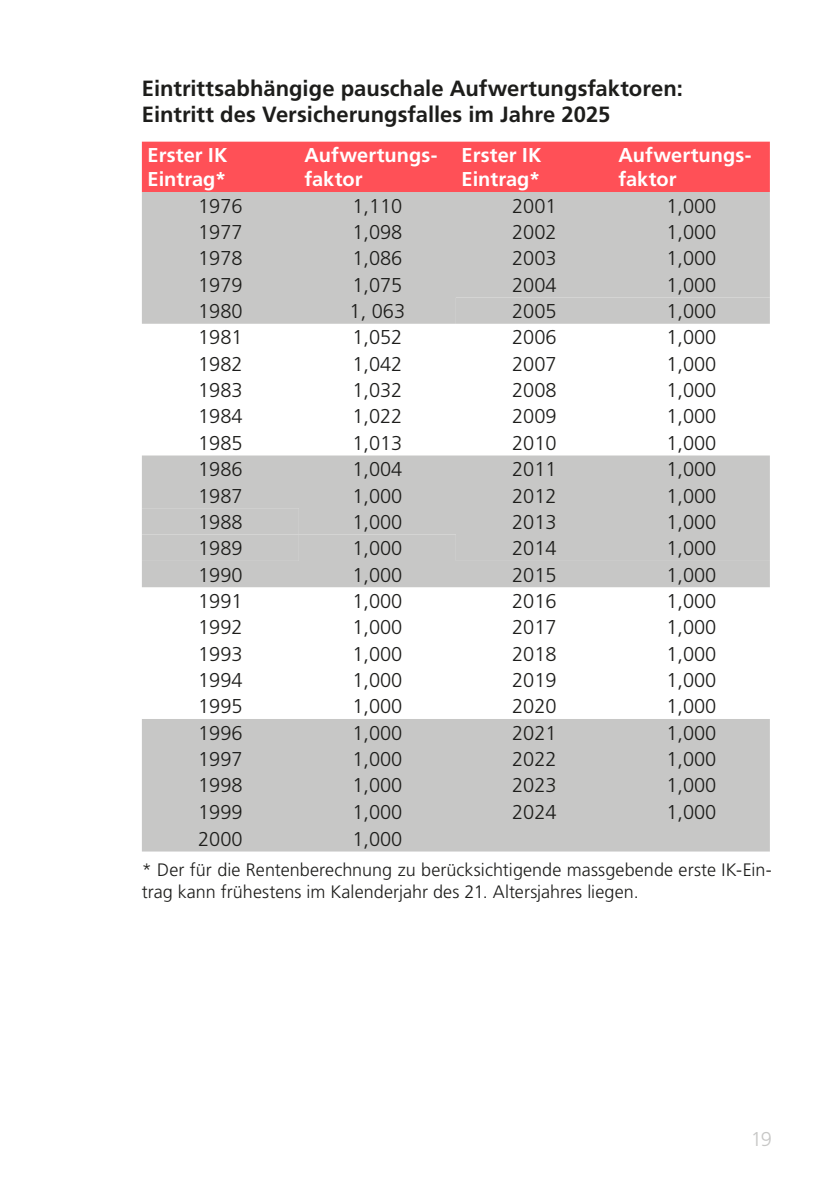
<style>
.page{position:relative;width:840px;height:1191px;background:#fff}
.page>*{position:absolute;margin:0;border:0;box-sizing:border-box;transform-origin:0 0}
.Untertitel_ohne_Aufz{font:700 22px "Frutiger LT Std";color:#1d1d1b}
.Zahlen_Tabellen{font:300 20px "Frutiger LT Std";color:#1d1d1b}
.Tabellen_Text_Weiss{font:700 20px/24px "Frutiger LT Std";letter-spacing:.005em;color:#fff}
.t1{font:300 20px "Frutiger LT Std";color:#c7c7c6}
.Grundtext{font:300 18px/21.6px "Frutiger LT Std";letter-spacing:.005em;color:#1d1d1b}
</style>
<div class="page">
<div style="left:142px;top:142px;width:627px;height:50px;background:#ff5057"></div>
<div style="left:142px;top:192px;width:627px;height:105px;background:#c7c7c6"></div>
<svg style="left:142px;top:297px;width:627px;height:554px;fill:#c7c7c6"></svg>
<p class="Untertitel_ohne_Aufz" style="left:142px;top:75px;width:542px">Eintrittsabhängige pauschale Aufwertungsfaktoren:</p>
<p class="Untertitel_ohne_Aufz" style="left:142px;top:102px;width:470px">Eintritt des Versicherungsfalles im Jahre 2025</p>
<p class="Tabellen_Text_Weiss" style="left:147px;top:143px;width:81px">Erster IK<br>Eintrag*</p>
<p class="Tabellen_Text_Weiss" style="left:304px;top:143px;width:134px">Aufwertungs&shy;faktor</p>
<p class="Tabellen_Text_Weiss" style="left:461px;top:143px;width:81px">Erster IK<br>Eintrag*</p>
<p class="Tabellen_Text_Weiss" style="left:618px;top:143px;width:134px">Aufwertungs&shy;faktor</p>
<p class="Zahlen_Tabellen" style="left:198px;top:194px;width:46px">1976</p>
<p class="Zahlen_Tabellen" style="left:352px;top:194px;width:52px">1,110</p>
<p class="Zahlen_Tabellen" style="left:512px;top:194px;width:46px">2001</p>
<p class="Zahlen_Tabellen" style="left:666px;top:194px;width:52px">1,000</p>
<p class="Zahlen_Tabellen" style="left:198px;top:221px;width:46px">1977</p>
<p class="Zahlen_Tabellen" style="left:352px;top:221px;width:52px">1,098</p>
<p class="Zahlen_Tabellen" style="left:512px;top:221px;width:46px">2002</p>
<p class="Zahlen_Tabellen" style="left:666px;top:221px;width:52px">1,000</p>
<p class="Zahlen_Tabellen" style="left:198px;top:247px;width:46px">1978</p>
<p class="Zahlen_Tabellen" style="left:352px;top:247px;width:52px">1,086</p>
<p class="Zahlen_Tabellen" style="left:512px;top:247px;width:46px">2003</p>
<p class="Zahlen_Tabellen" style="left:666px;top:247px;width:52px">1,000</p>
<p class="Zahlen_Tabellen" style="left:198px;top:273px;width:46px">1979</p>
<p class="Zahlen_Tabellen" style="left:352px;top:273px;width:52px">1,075</p>
<p class="Zahlen_Tabellen" style="left:512px;top:273px;width:46px">2004</p>
<p class="Zahlen_Tabellen" style="left:666px;top:273px;width:52px">1,000</p>
<p class="Zahlen_Tabellen" style="left:198px;top:300px;width:46px">1980</p>
<p class="Zahlen_Tabellen" style="left:349px;top:300px;width:57px">1, 063</p>
<p class="Zahlen_Tabellen" style="left:512px;top:300px;width:46px">2005</p>
<p class="Zahlen_Tabellen" style="left:666px;top:300px;width:52px">1,000</p>
<p class="Zahlen_Tabellen" style="left:198px;top:326px;width:46px">1981</p>
<p class="Zahlen_Tabellen" style="left:352px;top:326px;width:52px">1,052</p>
<p class="Zahlen_Tabellen" style="left:512px;top:326px;width:46px">2006</p>
<p class="Zahlen_Tabellen" style="left:666px;top:326px;width:52px">1,000</p>
<p class="Zahlen_Tabellen" style="left:198px;top:352px;width:46px">1982</p>
<p class="Zahlen_Tabellen" style="left:352px;top:352px;width:52px">1,042</p>
<p class="Zahlen_Tabellen" style="left:512px;top:352px;width:46px">2007</p>
<p class="Zahlen_Tabellen" style="left:666px;top:352px;width:52px">1,000</p>
<p class="Zahlen_Tabellen" style="left:198px;top:379px;width:46px">1983</p>
<p class="Zahlen_Tabellen" style="left:352px;top:379px;width:52px">1,032</p>
<p class="Zahlen_Tabellen" style="left:512px;top:379px;width:46px">2008</p>
<p class="Zahlen_Tabellen" style="left:666px;top:379px;width:52px">1,000</p>
<p class="Zahlen_Tabellen" style="left:198px;top:405px;width:46px">1984</p>
<p class="Zahlen_Tabellen" style="left:352px;top:405px;width:52px">1,022</p>
<p class="Zahlen_Tabellen" style="left:512px;top:405px;width:46px">2009</p>
<p class="Zahlen_Tabellen" style="left:666px;top:405px;width:52px">1,000</p>
<p class="Zahlen_Tabellen" style="left:198px;top:431px;width:46px">1985</p>
<p class="Zahlen_Tabellen" style="left:352px;top:431px;width:52px">1,013</p>
<p class="Zahlen_Tabellen" style="left:512px;top:431px;width:46px">2010</p>
<p class="Zahlen_Tabellen" style="left:666px;top:431px;width:52px">1,000</p>
<p class="Zahlen_Tabellen" style="left:198px;top:458px;width:46px">1986</p>
<p class="Zahlen_Tabellen" style="left:352px;top:458px;width:52px">1,004</p>
<p class="Zahlen_Tabellen" style="left:512px;top:458px;width:46px">2011</p>
<p class="Zahlen_Tabellen" style="left:666px;top:458px;width:52px">1,000</p>
<p class="Zahlen_Tabellen" style="left:198px;top:484px;width:46px">1987</p>
<p class="Zahlen_Tabellen" style="left:352px;top:484px;width:52px">1,000</p>
<p class="Zahlen_Tabellen" style="left:512px;top:484px;width:46px">2012</p>
<p class="Zahlen_Tabellen" style="left:666px;top:484px;width:52px">1,000</p>
<p class="Zahlen_Tabellen" style="left:198px;top:510px;width:46px">1988</p>
<p class="Zahlen_Tabellen" style="left:352px;top:510px;width:52px">1,000</p>
<p class="Zahlen_Tabellen" style="left:512px;top:510px;width:46px">2013</p>
<p class="Zahlen_Tabellen" style="left:666px;top:510px;width:52px">1,000</p>
<p class="Zahlen_Tabellen" style="left:198px;top:537px;width:46px">1989</p>
<p class="Zahlen_Tabellen" style="left:352px;top:537px;width:52px">1,000</p>
<p class="Zahlen_Tabellen" style="left:512px;top:537px;width:46px">2014</p>
<p class="Zahlen_Tabellen" style="left:666px;top:537px;width:52px">1,000</p>
<p class="Zahlen_Tabellen" style="left:198px;top:563px;width:46px">1990</p>
<p class="Zahlen_Tabellen" style="left:352px;top:563px;width:52px">1,000</p>
<p class="Zahlen_Tabellen" style="left:512px;top:563px;width:46px">2015</p>
<p class="Zahlen_Tabellen" style="left:666px;top:563px;width:52px">1,000</p>
<p class="Zahlen_Tabellen" style="left:198px;top:589px;width:46px">1991</p>
<p class="Zahlen_Tabellen" style="left:352px;top:589px;width:52px">1,000</p>
<p class="Zahlen_Tabellen" style="left:512px;top:589px;width:46px">2016</p>
<p class="Zahlen_Tabellen" style="left:666px;top:589px;width:52px">1,000</p>
<p class="Zahlen_Tabellen" style="left:198px;top:616px;width:46px">1992</p>
<p class="Zahlen_Tabellen" style="left:352px;top:616px;width:52px">1,000</p>
<p class="Zahlen_Tabellen" style="left:512px;top:616px;width:46px">2017</p>
<p class="Zahlen_Tabellen" style="left:666px;top:616px;width:52px">1,000</p>
<p class="Zahlen_Tabellen" style="left:198px;top:642px;width:46px">1993</p>
<p class="Zahlen_Tabellen" style="left:352px;top:642px;width:52px">1,000</p>
<p class="Zahlen_Tabellen" style="left:512px;top:642px;width:46px">2018</p>
<p class="Zahlen_Tabellen" style="left:666px;top:642px;width:52px">1,000</p>
<p class="Zahlen_Tabellen" style="left:198px;top:668px;width:46px">1994</p>
<p class="Zahlen_Tabellen" style="left:352px;top:668px;width:52px">1,000</p>
<p class="Zahlen_Tabellen" style="left:512px;top:668px;width:46px">2019</p>
<p class="Zahlen_Tabellen" style="left:666px;top:668px;width:52px">1,000</p>
<p class="Zahlen_Tabellen" style="left:198px;top:695px;width:46px">1995</p>
<p class="Zahlen_Tabellen" style="left:352px;top:695px;width:52px">1,000</p>
<p class="Zahlen_Tabellen" style="left:512px;top:695px;width:46px">2020</p>
<p class="Zahlen_Tabellen" style="left:666px;top:695px;width:52px">1,000</p>
<p class="Zahlen_Tabellen" style="left:198px;top:721px;width:46px">1996</p>
<p class="Zahlen_Tabellen" style="left:352px;top:721px;width:52px">1,000</p>
<p class="Zahlen_Tabellen" style="left:512px;top:721px;width:46px">2021</p>
<p class="Zahlen_Tabellen" style="left:666px;top:721px;width:52px">1,000</p>
<p class="Zahlen_Tabellen" style="left:198px;top:748px;width:46px">1997</p>
<p class="Zahlen_Tabellen" style="left:352px;top:748px;width:52px">1,000</p>
<p class="Zahlen_Tabellen" style="left:512px;top:748px;width:46px">2022</p>
<p class="Zahlen_Tabellen" style="left:666px;top:748px;width:52px">1,000</p>
<p class="Zahlen_Tabellen" style="left:198px;top:774px;width:46px">1998</p>
<p class="Zahlen_Tabellen" style="left:352px;top:774px;width:52px">1,000</p>
<p class="Zahlen_Tabellen" style="left:512px;top:774px;width:46px">2023</p>
<p class="Zahlen_Tabellen" style="left:666px;top:774px;width:52px">1,000</p>
<p class="Zahlen_Tabellen" style="left:198px;top:800px;width:46px">1999</p>
<p class="Zahlen_Tabellen" style="left:352px;top:800px;width:52px">1,000</p>
<p class="Zahlen_Tabellen" style="left:512px;top:800px;width:46px">2024</p>
<p class="Zahlen_Tabellen" style="left:666px;top:800px;width:52px">1,000</p>
<p class="Zahlen_Tabellen" style="left:198px;top:827px;width:46px">2000</p>
<p class="Zahlen_Tabellen" style="left:352px;top:827px;width:52px">1,000</p>
<p class="Grundtext" style="left:142px;top:859px;width:631px">* Der für die Rentenberechnung zu berücksichtigende massgebende erste IK-Ein&shy;trag kann frühestens im Kalenderjahr des 21. Altersjahres liegen.</p>
<p class="t1" style="left:750px;top:1127px;width:23px">19</p>
</div>
